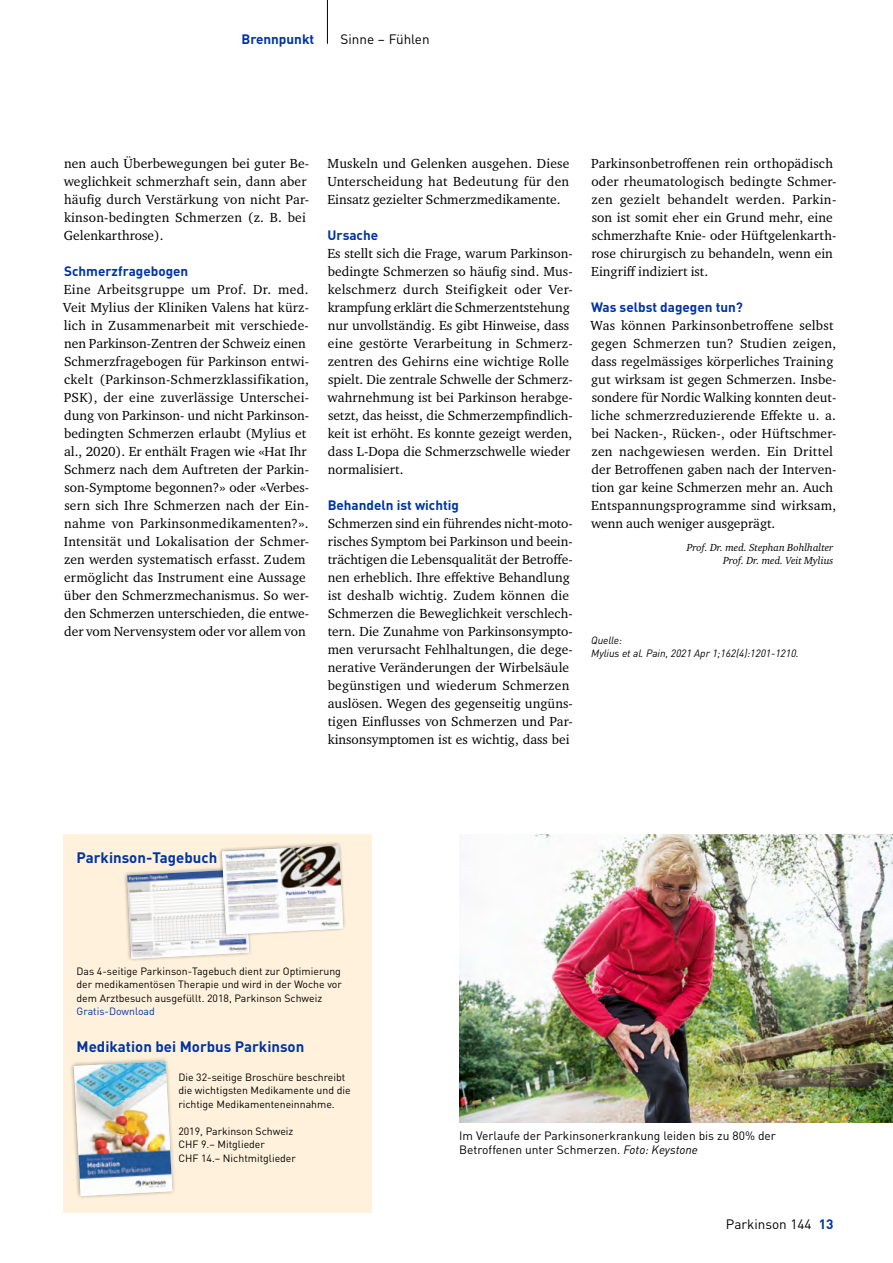
<style>
.page{position:relative;width:893px;height:1263px;background:#fff}
.page>*{position:absolute;margin:0;border:0;box-sizing:border-box;transform-origin:0 0}
.t1{font:700 15px "DIN Pro";color:#0033a1}
.t2{font:13.5px/18px "Charter ITC Std";letter-spacing:.005em;color:#000}
.t3{font:700 13.5px "DIN Pro";color:#0033a1}
.t4{font:13.5px "DIN Pro";color:#000}
.t5{font:12px/13.5px "DIN Pro";color:#000}
.t6{font:10.5px/13.5px "DIN Pro";color:#000}
.t7{font:italic 10.5px/13.5px "Charter ITC Std";color:#000;text-align:right}
.t8{font:italic 10.5px/13.5px "DIN Pro";color:#000}
.t9{font:10.5px "DIN Pro";color:#0033a1}
.s1{font-style:italic}
.s2{font-weight:700;color:#0033a1}
</style>
<div class="page">
<div style="left:64px;top:834px;width:308px;height:378px;background:#fff1db"></div>
<svg style="left:124px;top:842px;width:221px;height:119px"></svg>
<img style="left:222px;top:845px;width:121px;height:89px">
<svg style="left:71px;top:1058px;width:103px;height:140px"></svg>
<img style="left:74px;top:1061px;width:98px;height:135px">
<hr style="left:327px;top:0;width:1px;height:44px;background:#000">
<img style="left:459px;top:834px;width:434px;height:288px">
<p class="t3" style="left:241px;top:30px;width:74px">Brennpunkt</p>
<p class="t4" style="left:341px;top:30px;width:91px">Sinne – Fühlen</p>
<p class="t2" style="left:64px;top:155px;width:247px">nen auch Überbewegungen bei guter Be&shy;weglichkeit schmerzhaft sein, dann aber häufig durch Verstärkung von nicht Par&shy;kinson-bedingten Schmerzen (z. B. bei Gelenkarthrose).</p>
<p class="t3" style="left:64px;top:262px;width:126px">Schmerzfragebogen</p>
<p class="t2" style="left:63px;top:281px;width:247px">Eine Arbeitsgruppe um Prof. Dr. med.<br>Veit Mylius der Kliniken Valens hat kürz&shy;lich in Zusammenarbeit mit verschiede&shy;nen Parkinson-Zentren der Schweiz einen Schmerzfragebogen für Parkinson entwi&shy;ckelt (Parkinson-Schmerzklassifikation, PSK), der eine zuverlässige Unterschei&shy;dung von Parkinson- und nicht Parkinson&shy;bedingten Schmerzen erlaubt (Mylius et al., 2020). Er enthält Fragen wie «Hat Ihr Schmerz nach dem Auftreten der Parkin&shy;son-Symptome begonnen?» oder «Verbes&shy;sern sich Ihre Schmerzen nach der Ein&shy;nahme von Parkinsonmedikamenten?».<br>Intensität und Lokalisation der Schmer&shy;zen werden systematisch erfasst. Zudem ermöglicht das Instrument eine Aussage über den Schmerzmechanismus. So wer&shy;den Schmerzen unterschieden, die entwe&shy;der vom Nervensystem oder vor allem von</p>
<p class="t2" style="left:327px;top:154px;width:243px;text-align:justify">Muskeln und Gelenken ausgehen. Diese Unterscheidung hat Bedeutung für den Einsatz gezielter Schmerzmedikamente.</p>
<p class="t3" style="left:328px;top:226px;width:52px">Ursache</p>
<p class="t2" style="left:327px;top:244px;width:247px">Es stellt sich die Frage, warum Parkinson&shy;bedingte Schmerzen so häufig sind. Mus&shy;kelschmerz durch Steifigkeit oder Ver&shy;krampfung erklärt die Schmerzentstehung nur unvollständig. Es gibt Hinweise, dass eine gestörte Verarbeitung in Schmerz&shy;zentren des Gehirns eine wichtige Rolle spielt. Die zentrale Schwelle der Schmerz&shy;wahrnehmung ist bei Parkinson herabge&shy;setzt, das heisst, die Schmerzempfindlich&shy;keit ist erhöht. Es konnte gezeigt werden, dass L-Dopa die Schmerzschwelle wieder normalisiert.</p>
<p class="t3" style="left:328px;top:496px;width:133px">Behandeln ist wichtig</p>
<p class="t2" style="left:328px;top:514px;width:247px">Schmerzen sind ein führendes nicht-moto&shy;risches Symptom bei Parkinson und beein&shy;trächtigen die Lebensqualität der Betroffe&shy;nen erheblich. Ihre effektive Behandlung ist deshalb wichtig. Zudem können die Schmerzen die Beweglichkeit verschlech&shy;tern. Die Zunahme von Parkinsonsympto&shy;men verursacht Fehlhaltungen, die dege&shy;nerative Veränderungen der Wirbelsäule begünstigen und wiederum Schmerzen auslösen. Wegen des gegenseitig ungüns&shy;tigen Einflusses von Schmerzen und Par&shy;kinsonsymptomen ist es wichtig, dass bei</p>
<p class="t2" style="left:591px;top:154px;width:247px">Parkinsonbetroffenen rein orthopädisch oder rheumatologisch bedingte Schmer&shy;zen gezielt behandelt werden. Parkin&shy;son ist somit eher ein Grund mehr, eine schmerzhafte Knie- oder Hüftgelenkarth&shy;rose chirurgisch zu behandeln, wenn ein Eingriff indiziert ist.</p>
<p class="t3" style="left:591px;top:298px;width:153px">Was selbst dagegen tun?</p>
<p class="t2" style="left:591px;top:316px;width:247px">Was können Parkinsonbetroffene selbst gegen Schmerzen tun? Studien zeigen, dass regelmässiges körperliches Training gut wirksam ist gegen Schmerzen. Insbe&shy;sondere für Nordic Walking konnten deut&shy;liche schmerzreduzierende Effekte u. a. bei Nacken-, Rücken-, oder Hüftschmer&shy;zen nachgewiesen werden. Ein Drittel der Betroffenen gaben nach der Interven&shy;tion gar keine Schmerzen mehr an. Auch Entspannungsprogramme sind wirksam, wenn auch weniger ausgeprägt.</p>
<p class="t7" style="left:687px;top:540px;width:148px">Prof. Dr. med. Stephan Bohlhalter<br>Prof. Dr. med. Veit Mylius</p>
<p class="t8" style="left:591px;top:633px;width:209px">Quelle:<br>Mylius et al. Pain, 2021 Apr 1;162(4):1201-1210.</p>
<p class="t1" style="left:77px;top:847px;width:142px">Parkinson-Tagebuch</p>
<p class="t6" style="left:77px;top:964px;width:267px;text-align:justify">Das 4-seitige Parkinson-Tagebuch dient zur Optimierung der medikamentösen Therapie und wird in der Woche vor dem Arztbesuch ausgefüllt. 2018, Parkinson Schweiz</p>
<p class="t9" style="left:77px;top:1004px;width:80px">Gratis-Download</p>
<p class="t1" style="left:77px;top:1036px;width:229px">Medikation bei Morbus Parkinson</p>
<p class="t6" style="left:178px;top:1070px;width:174px">Die 32-seitige Broschüre beschreibt die wichtigsten Medikamente und die richtige Medikamenteneinnahme.</p>
<p class="t6" style="left:178px;top:1124px;width:119px">2019, Parkinson Schweiz<br>CHF 9.– Mitglieder<br>CHF 14.– Nichtmitglieder</p>
<p class="t5" style="left:459px;top:1128px;width:318px">Im Verlaufe der Parkinsonerkrankung leiden bis zu 80% der<br>Betroffenen unter Schmerzen. <span class="s1">Foto: Keystone</span></p>
<p class="t4" style="left:726px;top:1215px;width:109px">Parkinson 144 <span class="s2">13</span></p>
</div>
